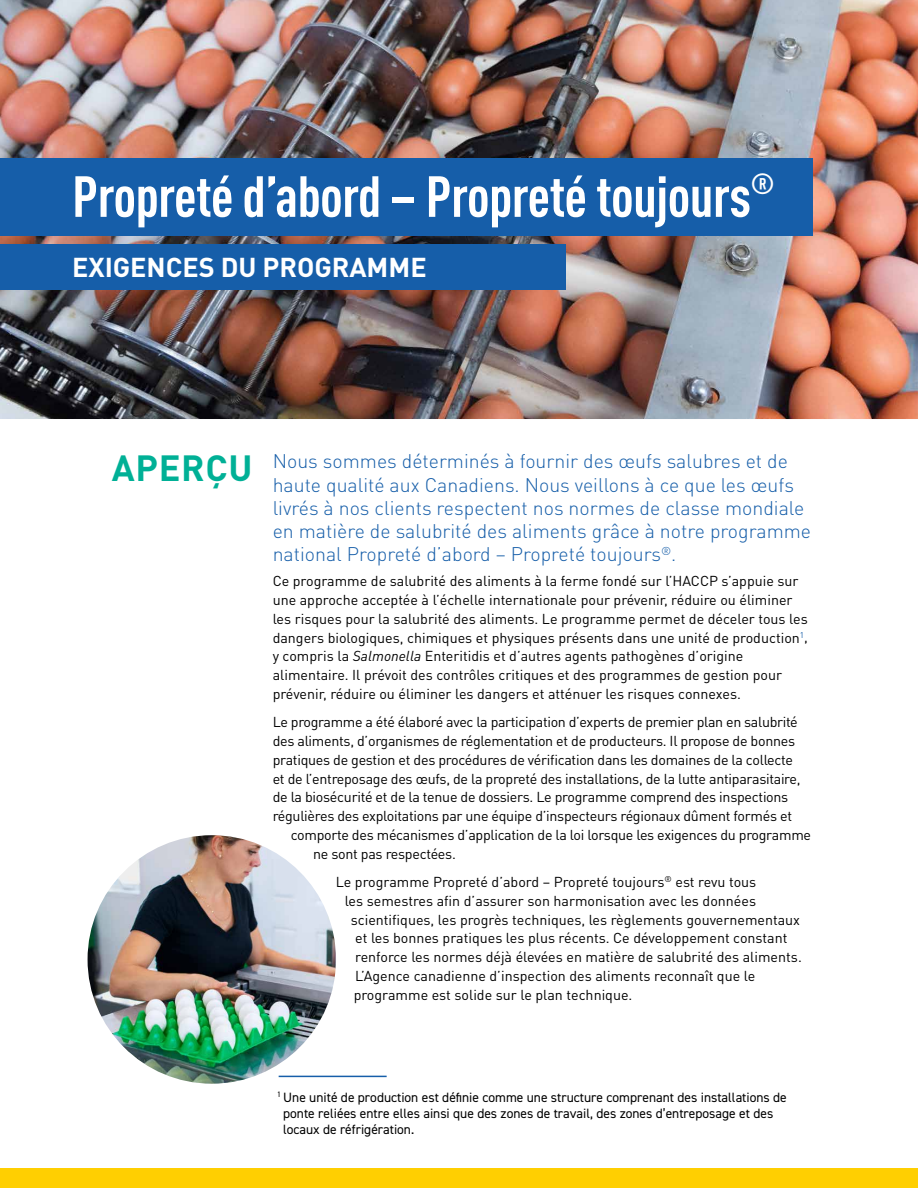
<style>
.page{position:relative;width:918px;height:1188px;background:#fff}
.page>*{position:absolute;margin:0;border:0;box-sizing:border-box;transform-origin:0 0}
.t1{font:700 57px "DIN Cond";letter-spacing:-.01em;color:#fff}
.t2{font:700 36px "DIN Pro";letter-spacing:.02em;color:#00b096}
.t3{font:700 27px "DIN Pro";color:#fff}
.t4{font:300 19.5px/23.2px "DIN Pro";color:#165ea9}
.t5{font:14.25px/18.8px "DIN Pro";color:#000}
.t6{font:14.25px "DIN Pro";letter-spacing:-.02em;color:#000}
.t7{font:14.25px "DIN Pro";letter-spacing:-.025em;color:#000}
.t8{font:13.5px/16.2px "DIN2014";color:#000}
.s1{font-family:"DIN";font-style:italic}
</style>
<div class="page">
<hr style="left:279px;top:1076px;width:108px;height:1px;background:#165ea9">
<img style="left:0;top:0;width:918px;height:419px">
<div style="left:0;top:158px;width:812px;height:77px;background:#165ea9"></div>
<div style="left:0;top:244px;width:566px;height:45px;background:#165ea9"></div>
<img style="left:88px;top:835px;width:248px;height:249px;border-radius:124px">
<div style="left:0;top:1168px;width:918px;height:20px;background:#ffcf01"></div>
<h1 class="t1" style="left:72px;top:162px;width:704px">Propreté d’abord – Propreté toujours<sup>®</sup></h1>
<h3 class="t3" style="left:72px;top:249px;width:356px">EXIGENCES DU PROGRAMME</h3>
<h2 class="t2" style="left:112px;top:444px;width:142px">APERÇU</h2>
<p class="t4" style="left:273px;top:449px;width:540px">Nous sommes déterminés à fournir des œufs salubres et de haute qualité aux Canadiens. Nous veillons à ce que les œufs livrés à nos clients respectent nos normes de classe mondiale en matière de salubrité des aliments grâce à notre programme national Propreté d’abord – Propreté toujours<sup>®</sup>.</p>
<p class="t5" style="left:273px;top:571px;width:537px">Ce programme de salubrité des aliments à la ferme fondé sur l’HACCP s’appuie sur une approche acceptée à l’échelle internationale pour prévenir, réduire ou éliminer les risques pour la salubrité des aliments. Le programme permet de déceler tous les dangers biologiques, chimiques et physiques présents dans une unité de production<sup>1</sup>, y compris la <span class="s1">Salmonella</span> Enteritidis et d’autres agents pathogènes d’origine alimentaire. Il prévoit des contrôles critiques et des programmes de gestion pour prévenir, réduire ou éliminer les dangers et atténuer les risques connexes.</p>
<p class="t7" style="left:273px;top:712px;width:527px">Le programme a été élaboré avec la participation d’experts de premier plan en salubrité</p>
<p class="t6" style="left:273px;top:731px;width:524px">des aliments, d’organismes de réglementation et de producteurs. Il propose de bonnes</p>
<p class="t6" style="left:273px;top:750px;width:522px">pratiques de gestion et des procédures de vérification dans les domaines de la collecte</p>
<p class="t6" style="left:273px;top:769px;width:529px">et de l’entreposage des œufs, de la propreté des installations, de la lutte antiparasitaire,</p>
<p class="t6" style="left:273px;top:787px;width:517px">de la biosécurité et de la tenue de dossiers. Le programme comprend des inspections</p>
<p class="t6" style="left:273px;top:806px;width:521px">régulières des exploitations par une équipe d’inspecteurs régionaux dûment formés et</p>
<p class="t6" style="left:291px;top:825px;width:522px">comporte des mécanismes d’application de la loi lorsque les exigences du programme</p>
<p class="t6" style="left:313px;top:844px;width:144px">ne sont pas respectées.</p>
<p class="t5" style="left:336px;top:872px;width:422px">Le programme Propreté d’abord – Propreté toujours<sup>®</sup> est revu tous</p>
<p class="t5" style="left:345px;top:891px;width:413px">les semestres afin d’assurer son harmonisation avec les données</p>
<p class="t5" style="left:351px;top:909px;width:451px">scientifiques, les progrès techniques, les règlements gouvernementaux</p>
<p class="t5" style="left:355px;top:928px;width:434px">et les bonnes pratiques les plus récents. Ce développement constant</p>
<p class="t5" style="left:355px;top:947px;width:448px">renforce les normes déjà élevées en matière de salubrité des aliments.</p>
<p class="t5" style="left:355px;top:966px;width:402px">L’Agence canadienne d’inspection des aliments reconnaît que le</p>
<p class="t5" style="left:354px;top:984px;width:280px">programme est solide sur le plan technique.</p>
<p class="t8" style="left:283px;top:1089px;width:505px;text-indent:-6px"><sup>1</sup> Une unité de production est définie comme une structure comprenant des installations de ponte reliées entre elles ainsi que des zones de travail, des zones d’entreposage et des locaux de réfrigération.</p>
</div>
